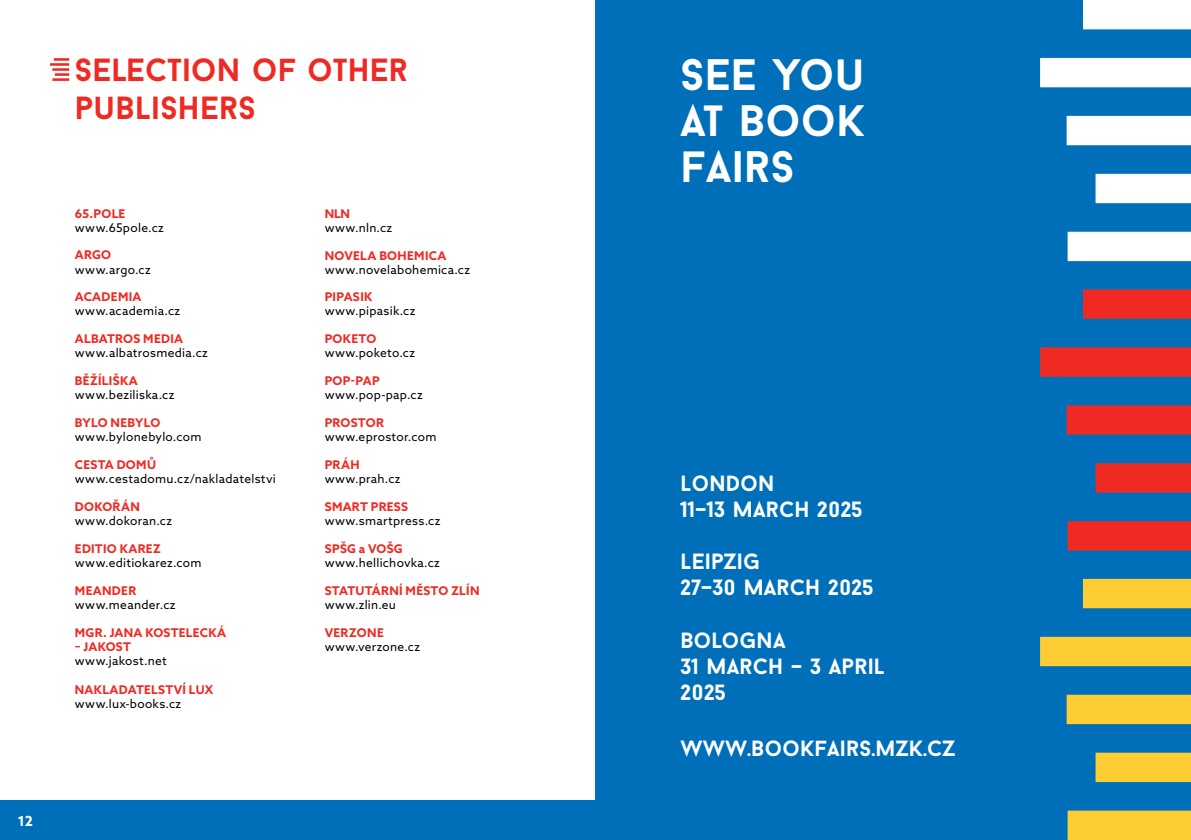
<style>
.page{position:relative;width:1191px;height:840px;background:#fff}
.page>*{position:absolute;margin:0;border:0;box-sizing:border-box;transform-origin:0 0}
.t1{font:700 44px/46px "Baron Neue";letter-spacing:.005em;color:#fff;text-align:justify}
.t2{font:700 32px/38.4px "Baron Neue";letter-spacing:.005em;color:#ee2a23}
.t3{font:700 22px/26px "Baron Neue";letter-spacing:.005em;color:#fff}
.t4{font:700 14px "Azo Sans";color:#fff}
.t5{font:12px "Azo Sans";letter-spacing:.025em;color:#020105}
.t6{font:700 12px "Azo Sans";letter-spacing:.025em;color:#ee2a23}
</style>
<div class="page">
<hr style="left:52px;top:78px;width:17px;height:3px;background:#ee2a23">
<hr style="left:55px;top:73px;width:14px;height:3px;background:#ee2a23">
<hr style="left:52px;top:68px;width:17px;height:3px;background:#ee2a23">
<hr style="left:50px;top:63px;width:19px;height:3px;background:#ee2a23">
<hr style="left:54px;top:58px;width:15px;height:3px;background:#ee2a23">
<div style="left:595px;top:0;width:596px;height:839px;background:#006fba"></div>
<svg style="left:1040px;top:578px;width:151px;height:261px"></svg>
<svg style="left:1040px;top:289px;width:151px;height:261px"></svg>
<svg style="left:1040px;top:0;width:151px;height:261px"></svg>
<div style="left:0;top:799px;width:595px;height:40px;background:#006fba"></div>
<h2 class="t2" style="left:75px;top:50px;width:335px">SELECTION OF OTHER<br>PUBLISHERS</h2>
<p class="t6" style="left:75px;top:205px;width:52px">65.POLE</p>
<p class="t5" style="left:75px;top:219px;width:90px">www.65pole.cz</p>
<p class="t6" style="left:75px;top:247px;width:38px">ARGO</p>
<p class="t5" style="left:75px;top:261px;width:77px">www.argo.cz</p>
<p class="t6" style="left:75px;top:289px;width:68px">ACADEMIA</p>
<p class="t5" style="left:75px;top:303px;width:107px">www.academia.cz</p>
<p class="t6" style="left:75px;top:331px;width:110px">ALBATROS MEDIA</p>
<p class="t5" style="left:75px;top:345px;width:134px">www.albatrosmedia.cz</p>
<p class="t6" style="left:75px;top:373px;width:64px">BĚŽÍLIŠKA</p>
<p class="t5" style="left:75px;top:387px;width:101px">www.beziliska.cz</p>
<p class="t6" style="left:75px;top:414px;width:87px">BYLO NEBYLO</p>
<p class="t5" style="left:75px;top:429px;width:128px">www.bylonebylo.com</p>
<p class="t6" style="left:75px;top:456px;width:83px">CESTA DOMŮ</p>
<p class="t5" style="left:75px;top:470px;width:203px">www.cestadomu.cz/nakladatelstvi</p>
<p class="t6" style="left:75px;top:498px;width:66px">DOKOŘÁN</p>
<p class="t5" style="left:75px;top:512px;width:99px">www.dokoran.cz</p>
<p class="t6" style="left:75px;top:540px;width:88px">EDITIO KAREZ</p>
<p class="t5" style="left:75px;top:554px;width:128px">www.editiokarez.com</p>
<p class="t6" style="left:75px;top:582px;width:63px">MEANDER</p>
<p class="t5" style="left:75px;top:596px;width:102px">www.meander.cz</p>
<p class="t6" style="left:75px;top:624px;width:153px">MGR. JANA KOSTELECKÁ</p>
<p class="t6" style="left:75px;top:638px;width:58px">– JAKOST</p>
<p class="t5" style="left:75px;top:652px;width:93px">www.jakost.net</p>
<p class="t6" style="left:75px;top:681px;width:140px">NAKLADATELSTVÍ LUX</p>
<p class="t5" style="left:75px;top:695px;width:108px">www.lux-books.cz</p>
<p class="t6" style="left:325px;top:205px;width:27px">NLN</p>
<p class="t5" style="left:325px;top:219px;width:69px">www.nln.cz</p>
<p class="t6" style="left:325px;top:247px;width:123px">NOVELA BOHEMICA</p>
<p class="t5" style="left:325px;top:261px;width:147px">www.novelabohemica.cz</p>
<p class="t6" style="left:325px;top:289px;width:49px">PIPASIK</p>
<p class="t5" style="left:325px;top:303px;width:92px">www.pipasik.cz</p>
<p class="t6" style="left:325px;top:331px;width:53px">POKETO</p>
<p class="t5" style="left:325px;top:345px;width:92px">www.poketo.cz</p>
<p class="t6" style="left:325px;top:373px;width:56px">POP-PAP</p>
<p class="t5" style="left:325px;top:387px;width:99px">www.pop-pap.cz</p>
<p class="t6" style="left:325px;top:414px;width:61px">PROSTOR</p>
<p class="t5" style="left:325px;top:429px;width:113px">www.eprostor.com</p>
<p class="t6" style="left:325px;top:456px;width:36px">PRÁH</p>
<p class="t5" style="left:325px;top:470px;width:77px">www.prah.cz</p>
<p class="t6" style="left:325px;top:498px;width:85px">SMART PRESS</p>
<p class="t5" style="left:325px;top:512px;width:117px">www.smartpress.cz</p>
<p class="t6" style="left:325px;top:540px;width:80px">SPŠG a VOŠG</p>
<p class="t5" style="left:325px;top:554px;width:117px">www.hellichovka.cz</p>
<p class="t6" style="left:325px;top:582px;width:156px">STATUTÁRNÍ MĚSTO ZLÍN</p>
<p class="t5" style="left:325px;top:596px;width:73px">www.zlin.eu</p>
<p class="t6" style="left:325px;top:624px;width:61px">VERZONE</p>
<p class="t5" style="left:325px;top:638px;width:97px">www.verzone.cz</p>
<p class="t4" style="left:18px;top:810px;width:17px">12</p>
<h1 class="t1" style="left:680px;top:50px;width:186px">SEE YOU AT BOOK FAIRS</h1>
<h3 class="t3" style="left:680px;top:470px;width:184px">LONDON<br>11–13 MARCH 2025</h3>
<h3 class="t3" style="left:680px;top:548px;width:194px">LEIPZIG<br>27–30 MARCH 2025</h3>
<h3 class="t3" style="left:680px;top:626px;width:206px">BOLOGNA<br>31 MARCH – 3 APRIL<br>2025</h3>
<h3 class="t3" style="left:680px;top:734px;width:276px">WWW.BOOKFAIRS.MZK.CZ</h3>
</div>
